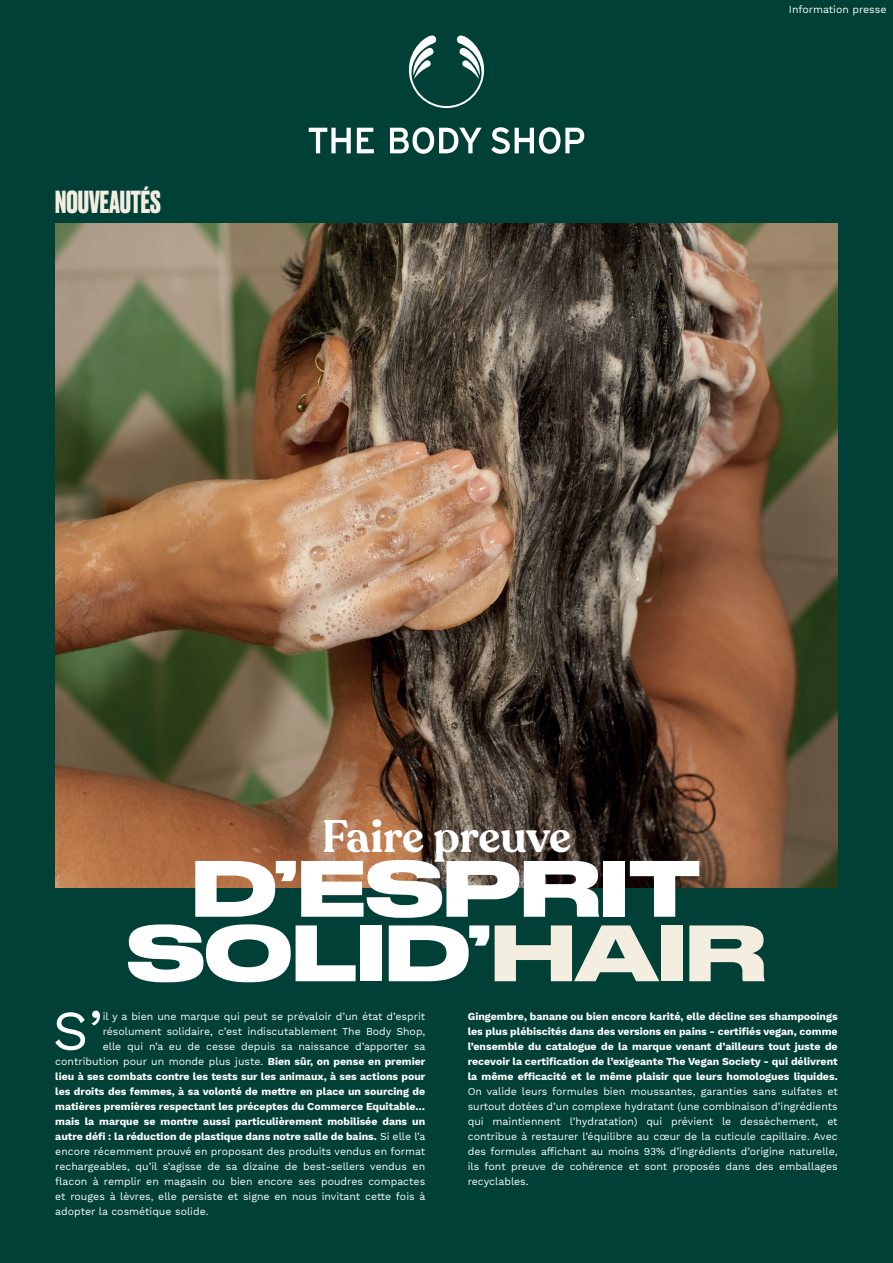
<style>
.page{position:relative;width:893px;height:1263px;background:#004036}
.page>*{position:absolute;margin:0;border:0;box-sizing:border-box;transform-origin:0 0}
.t1{font:700 75px/64.5px "Druk Wide Cy";color:#fff;text-align:center}
.t2{font:55.95px "Work Sans";color:#fff}
.t3{font:600 45px "Recoleta";letter-spacing:-.01em;color:#fff}
.t4{font:700 30px "Druk Cy";color:#f4eee1}
.t5{font:10.5px/15px "Work Sans";color:#fff;text-align:justify}
.t6{font:700 10.5px/15px "Work Sans";color:#fff;text-align:justify}
.s1{color:#f4eee1}
.s2{font-weight:700}
.s3{font-weight:400}
</style>
<div class="page">
<img style="left:55px;top:223px;width:783px;height:665px">
<svg style="left:309px;top:127px;width:275px;height:27px"></svg>
<svg style="left:408px;top:35px;width:77px;height:73px"></svg>
<h3 class="t4" style="left:55px;top:181px;width:107px">NOUVEAUTÉS</h3>
<p class="t5" style="left:789px;top:2px;width:99px">Information presse</p>
<h3 class="t3" style="left:322px;top:809px;width:251px">Faire preuve</h3>
<h1 class="t1" style="left:127px;top:851px;width:640px">D’ESPRIT<br>SOLID’<span class="s1">HAIR</span></h1>
<h2 class="t2" style="left:53px;top:998px;width:52px">S’</h2>
<p class="t5" style="left:103px;top:1009px;width:324px">il y a bien une marque qui peut se prévaloir d’un état d’esprit</p>
<p class="t5" style="left:103px;top:1024px;width:324px">résolument solidaire, c’est indiscutablement The Body Shop,</p>
<p class="t5" style="left:103px;top:1039px;width:324px">elle qui n’a eu de cesse depuis sa naissance d’apporter sa</p>
<p class="t5" style="left:55px;top:1054px;width:372px">contribution pour un monde plus juste. <span class="s2">Bien sûr, on pense en premier</span></p>
<p class="t6" style="left:55px;top:1069px;width:372px">lieu à ses combats contre les tests sur les animaux, à ses actions pour</p>
<p class="t6" style="left:55px;top:1084px;width:371px">les droits des femmes, à sa volonté de mettre en place un sourcing de</p>
<p class="t6" style="left:55px;top:1099px;width:371px">matières premières respectant les préceptes du Commerce Equitable…</p>
<p class="t6" style="left:55px;top:1114px;width:371px">mais la marque se montre aussi particulièrement mobilisée dans un</p>
<p class="t6" style="left:55px;top:1129px;width:372px">autre défi : la réduction de plastique dans notre salle de bains. <span class="s3">Si elle l’a</span></p>
<p class="t5" style="left:55px;top:1144px;width:371px">encore récemment prouvé en proposant des produits vendus en format</p>
<p class="t5" style="left:55px;top:1159px;width:371px">rechargeables, qu’il s’agisse de sa dizaine de best-sellers vendus en</p>
<p class="t5" style="left:55px;top:1174px;width:371px">flacon à remplir en magasin ou bien encore ses poudres compactes</p>
<p class="t5" style="left:55px;top:1189px;width:372px">et rouges à lèvres, elle persiste et signe en nous invitant cette fois à</p>
<p class="t5" style="left:55px;top:1204px;width:155px">adopter la cosmétique solide.</p>
<p class="t6" style="left:468px;top:1009px;width:371px">Gingembre, banane ou bien encore karité, elle décline ses shampooings les plus plébiscités dans des versions en pains - certifiés vegan, comme l’ensemble du catalogue de la marque venant d’ailleurs tout juste de recevoir la certification de l’exigeante The Vegan Society - qui délivrent la même efficacité et le même plaisir que leurs homologues liquides.</p>
<p class="t5" style="left:468px;top:1084px;width:371px">On valide leurs formules bien moussantes, garanties sans sulfates et surtout dotées d’un complexe hydratant (une combinaison d’ingrédients qui maintiennent l’hydratation) qui prévient le dessèchement, et contribue à restaurer l’équilibre au cœur de la cuticule capillaire. Avec des formules affichant au moins 93% d’ingrédients d’origine naturelle, ils font preuve de cohérence et sont proposés dans des emballages recyclables.</p>
</div>
